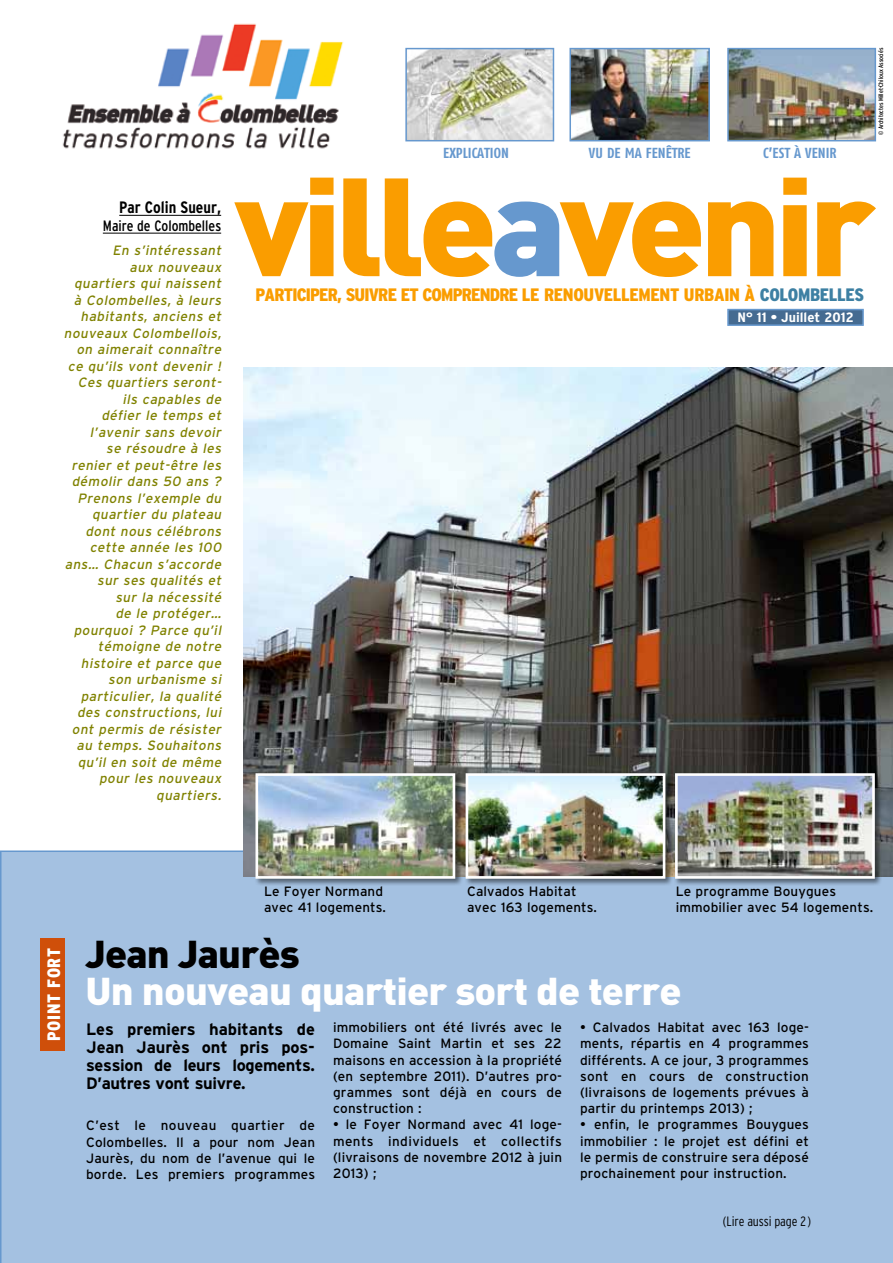
<style>
.page{position:relative;width:893px;height:1263px;background:#fff}
.page>*{position:absolute;margin:0;border:0;box-sizing:border-box;transform-origin:0 0}
.t1{font:900 137.25px "DIN";letter-spacing:-.05em;color:#fa9d00;scale:1.04 1}
.t2{font:900 38.25px "DIN";letter-spacing:-.02em;color:#fff;scale:1.04 1}
.t3{font:900 38.25px "DIN";letter-spacing:-.02em;color:#000;scale:1.04 1}
.t4{font:900 condensed 18px "Interstate";letter-spacing:-.045em;color:#fa9d00;scale:1.04 1}
.t5{font:900 condensed 18px "Interstate";letter-spacing:.035em;color:#fff}
.t6{font:700 16.5px/18px "Interstate";letter-spacing:-.02em;color:#000;text-align:justify}
.t7{font:700 condensed 16.5px "Interstate";color:#000}
.t8{font:condensed 15px "Interstate";color:#000}
.t9{font:700 14.55px "Fago Co";color:#6698ce}
.t10{font:13.5px/16.2px "Interstate";letter-spacing:.01em;color:#000;text-align:justify}
.t11{font:italic 13.5px/16.5px "Interstate";color:#808200;text-align:right}
.t12{font:700 condensed 13.5px "Interstate";color:#fff;scale:1.17 1}
.t13{font:300 condensed 13.5px "Interstate";letter-spacing:-.01em;color:#000}
.t14{font:condensed 6.45px "Interstate";letter-spacing:-.01em;color:#000}
.s1{color:#6698ce}
.s2{color:#3d80a3}
</style>
<div class="page">
<div style="left:0;top:850px;width:893px;height:413px;background:#a4c1e1"></div>
<div style="left:40px;top:938px;width:25px;height:113px;background:#cf4f0a"></div>
<img style="left:62px;top:23px;width:282px;height:126px">
<img style="left:243px;top:368px;width:650px;height:508px">
<hr style="left:119px;top:215px;width:102px;height:1px;background:#000">
<hr style="left:103px;top:233px;width:118px;height:1px;background:#000">
<div style="left:727px;top:309px;width:137px;height:17px;background:#456b91;border:2px solid #6698ce"></div>
<img style="left:572px;top:51px;width:135px;height:87px">
<div style="left:569px;top:48px;width:141px;height:93px;border:2px solid #6698ce"></div>
<img style="left:730px;top:51px;width:143px;height:87px">
<div style="left:727px;top:48px;width:149px;height:93px;border:2px solid #6698ce"></div>
<img style="left:408px;top:51px;width:143px;height:87px">
<div style="left:405px;top:48px;width:149px;height:93px;border:2px solid #6698ce"></div>
<div style="left:254px;top:771px;width:209px;height:115px;background:#000;opacity:.5"></div>
<img style="left:259px;top:777px;width:192px;height:98px">
<div style="left:255px;top:773px;width:200px;height:106px;border:3px solid #fff"></div>
<div style="left:464px;top:771px;width:209px;height:115px;background:#000;opacity:.5"></div>
<img style="left:470px;top:777px;width:191px;height:98px">
<div style="left:466px;top:773px;width:199px;height:106px;border:3px solid #fff"></div>
<div style="left:673px;top:771px;width:209px;height:115px;background:#000;opacity:.5"></div>
<img style="left:679px;top:777px;width:192px;height:98px">
<div style="left:675px;top:773px;width:200px;height:106px;border:3px solid #fff"></div>
<p class="t7" style="left:119px;top:198px;width:103px">Par Colin Sueur,</p>
<p class="t8" style="left:103px;top:217px;width:120px">Maire de Colombelles</p>
<p class="t11" style="left:64px;top:242px;width:162px">En s’intéressant<br>aux nouveaux quartiers qui naissent à Colombelles, à leurs habitants, anciens et nouveaux Colombellois, on aimerait connaître ce qu’ils vont devenir !<br>Ces quartiers seront&shy;ils capables de<br>défier le temps et l’avenir sans devoir<br>se résoudre à les renier et peut-être les démolir dans 50 ans ?<br>Prenons l’exemple du quartier du plateau dont nous célébrons cette année les 100 ans… Chacun s’accorde sur ses qualités et<br>sur la nécessité<br>de le protéger… pourquoi ? Parce qu’il témoigne de notre histoire et parce que son urbanisme si particulier, la qualité des constructions, lui ont permis de résister au temps. Souhaitons qu’il en soit de même pour les nouveaux quartiers.</p>
<p class="t9" style="left:443px;top:144px;width:65px">EXPLICATION</p>
<p class="t9" style="left:589px;top:144px;width:103px">VU DE MA FENÊTRE</p>
<p class="t9" style="left:763px;top:144px;width:75px">C’EST À VENIR</p>
<p class="t14" style="left:877px;top:135px;width:89px;rotate:-90deg">© Architectes Millet-Chiloux Associés</p>
<h1 class="t1" style="left:234px;top:135px;width:618px">ville<span class="s1">a</span>venir</h1>
<h3 class="t4" style="left:256px;top:285px;width:495px">PARTICIPER, SUIVRE ET COMPRENDRE LE RENOUVELLEMENT URBAIN À <span class="s2">COLOMBELLES</span></h3>
<p class="t12" style="left:738px;top:310px;width:101px">N° 11 • Juillet 2012</p>
<p class="t10" style="left:264px;top:883px;width:124px">Le Foyer Normand avec 41 logements.</p>
<p class="t10" style="left:467px;top:883px;width:132px">Calvados Habitat avec 163 logements.</p>
<p class="t10" style="left:676px;top:883px;width:199px">Le programme Bouygues immobilier avec 54 logements.</p>
<h3 class="t5" style="left:44px;top:1041px;width:95px;rotate:-90deg">POINT FORT</h3>
<h2 class="t3" style="left:85px;top:928px;width:208px">Jean Jaurès</h2>
<h2 class="t2" style="left:85px;top:965px;width:575px">Un nouveau quartier sort de terre</h2>
<p class="t6" style="left:86px;top:1020px;width:230px">Les premiers habitants de Jean Jaurès ont pris pos&shy;session de leurs logements.<br>D’autres vont suivre.</p>
<p class="t10" style="left:86px;top:1117px;width:231px">C’est le nouveau quartier de Colombelles. Il a pour nom Jean Jaurès, du nom de l’avenue qui le borde. Les premiers programmes</p>
<p class="t10" style="left:333px;top:1019px;width:230px">immobiliers ont été livrés avec le Domaine Saint Martin et ses 22 maisons en accession à la propriété (en septembre 2011). D’autres pro&shy;grammes sont déjà en cours de construction :</p>
<p class="t10" style="left:333px;top:1116px;width:230px">• le Foyer Normand avec 41 loge&shy;ments individuels et collectifs (livraisons de novembre 2012 à juin 2013) ;</p>
<p class="t10" style="left:580px;top:1019px;width:230px">• Calvados Habitat avec 163 loge&shy;ments, répartis en 4 programmes différents. A ce jour, 3 programmes sont en cours de construction (livraisons de logements prévues à partir du printemps 2013) ;</p>
<p class="t10" style="left:580px;top:1116px;width:230px">• enfin, le programmes Bouygues immobilier : le projet est défini et le permis de construire sera déposé prochainement pour instruction.</p>
<p class="t13" style="left:723px;top:1214px;width:90px">(Lire aussi page 2 )</p>
</div>
